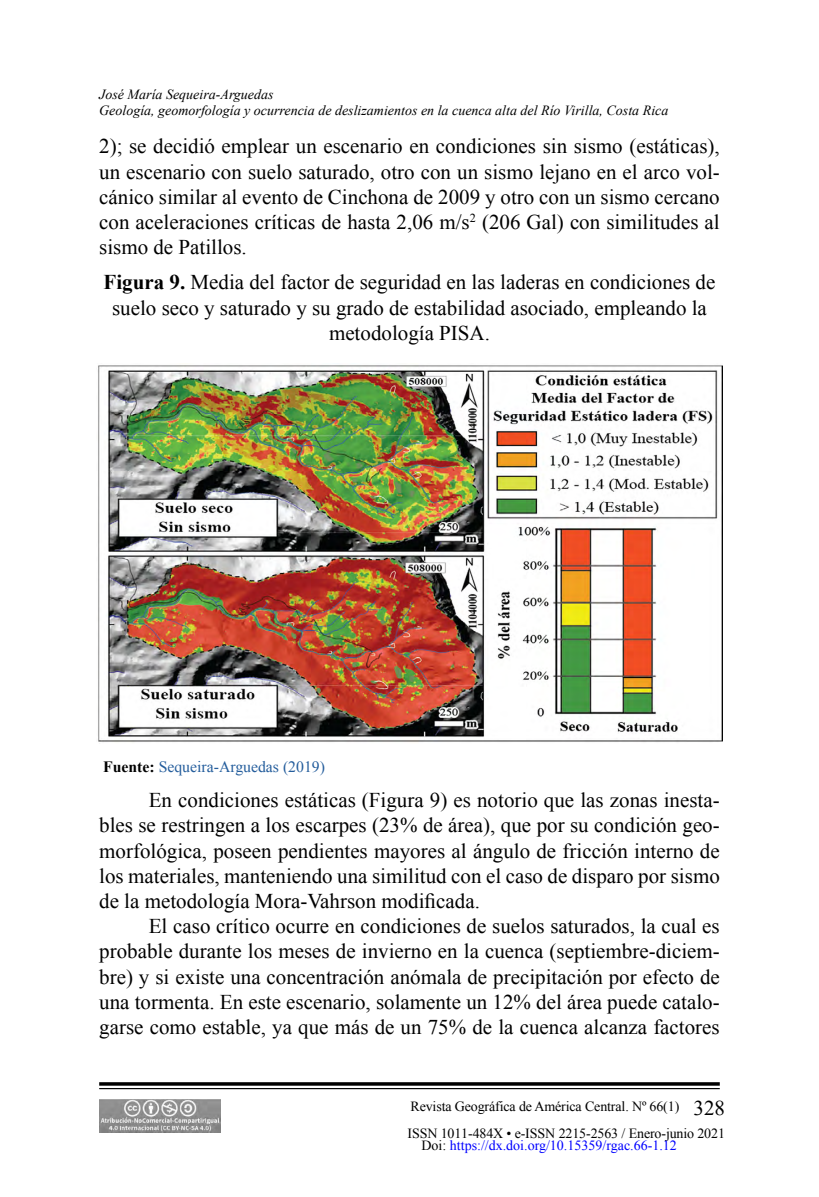
<style>
.page{position:relative;width:819px;height:1197px;background:#fff}
.page>*{position:absolute;margin:0;border:0;box-sizing:border-box;transform-origin:0 0}
.t1{font:21px/25.2px "Times New Roman";color:#000;text-align:justify}
.t2{font:15.75px "Times New Roman";color:#245d9c}
.t3{font:italic 14px/16.8px "Times New Roman";color:#000}
.t4{font:14px/27.1px "Times New Roman";letter-spacing:-.01em;color:#000}
.t5{font:14px "Times New Roman";color:#00f}
.s1{font-weight:700}
.s2{font-weight:700;color:#000}
.s3{font-size:21px}
.s4{color:#000}
</style>
<div class="page">
<svg style="left:99px;top:1082px;width:621px;height:4px;background:#1f1f1f"></svg>
<hr style="left:99px;top:1088px;width:621px;height:1px;background:#000">
<img style="left:99px;top:1099px;width:121px;height:34px">
<img style="left:98px;top:365px;width:625px;height:377px">
<p class="t3" style="left:99px;top:85px;width:571px">José María Sequeira-Arguedas<br>Geología, geomorfología y ocurrencia de deslizamientos en la cuenca alta del Río Virilla, Costa Rica</p>
<p class="t1" style="left:99px;top:134px;width:622px">2); se decidió emplear un escenario en condiciones sin sismo (estáticas), un escenario con suelo saturado, otro con un sismo lejano en el arco vol&shy;cánico similar al evento de Cinchona de 2009 y otro con un sismo cercano con aceleraciones críticas de hasta 2,06 m/s<sup>2</sup> (206 Gal) con similitudes al sismo de Patillos.</p>
<p class="t1" style="left:104px;top:269px;width:613px;text-align:center"><span class="s1">Figura 9.</span> Media del factor de seguridad en las laderas en condiciones de suelo seco y saturado y su grado de estabilidad asociado, empleando la metodología PISA.</p>
<p class="t2" style="left:103px;top:756px;width:223px"><span class="s2">Fuente:</span> Sequeira-Arguedas (2019)</p>
<p class="t1" style="left:99px;top:787px;width:622px;text-indent:50px">En condiciones estáticas (Figura 9) es notorio que las zonas inesta&shy;bles se restringen a los escarpes (23% de área), que por su condición geo&shy;morfológica, poseen pendientes mayores al ángulo de fricción interno de los materiales, manteniendo una similitud con el caso de disparo por sismo de la metodología Mora-Vahrson modificada.</p>
<p class="t1" style="left:99px;top:913px;width:622px;text-indent:50px">El caso crítico ocurre en condiciones de suelos saturados, la cual es probable durante los meses de invierno en la cuenca (septiembre-diciem&shy;bre) y si existe una concentración anómala de precipitación por efecto de una tormenta. En este escenario, solamente un 12% del área puede catalo&shy;garse como estable, ya que más de un 75% de la cuenca alcanza factores</p>
<p class="t4" style="left:408px;top:1092px;width:319px">Revista Geográfica de América Central. Nº 66(1) <span class="s3">328<br></span>ISSN 1011-484X • e-ISSN 2215-2563 / Enero-junio 2021</p>
<p class="t5" style="left:422px;top:1136px;width:257px"><span class="s4">Doi:</span> https://dx.doi.org/10.15359/rgac.66-1.12</p>
</div>
